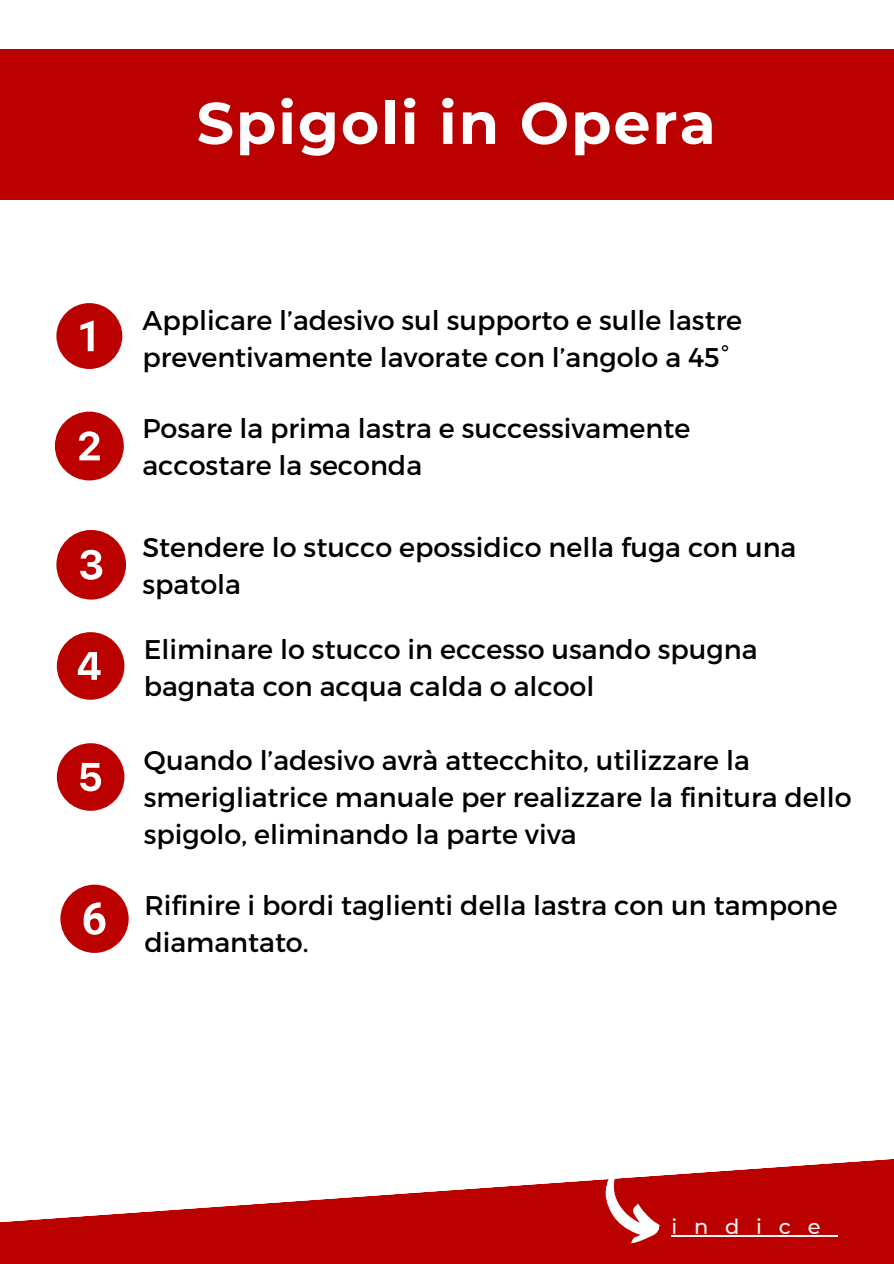
<style>
.page{position:relative;width:894px;height:1264px;background:#fff}
.page>*{position:absolute;margin:0;border:0;box-sizing:border-box;transform-origin:0 0}
.t1{font:700 58.5px "Montserrat";letter-spacing:.035em;color:#fff}
.t2{font:27px/37.2px "Montserrat";color:#000}
.t3{font:500 21px "Montserrat";letter-spacing:.8em;color:#f6f6f6}
</style>
<div class="page">
<div style="left:0;top:49px;width:893px;height:150px;background:#b00"></div>
<svg style="left:0;top:1159px;width:893px;height:104px;fill:#b00"></svg>
<svg style="left:595px;top:1159px;width:76px;height:89px"></svg>
<hr style="left:671px;top:1234px;width:166px;height:2px;background:#f6f6f6">
<svg style="left:56px;top:303px;width:66px;height:66px"></svg>
<svg style="left:55px;top:411px;width:68px;height:69px"></svg>
<svg style="left:56px;top:530px;width:70px;height:69px"></svg>
<svg style="left:57px;top:632px;width:67px;height:67px"></svg>
<svg style="left:57px;top:743px;width:67px;height:67px"></svg>
<svg style="left:60px;top:884px;width:69px;height:68px"></svg>
<h1 class="t1" style="left:196px;top:87px;width:520px">Spigoli in Opera</h1>
<p class="t2" style="left:142px;top:300px;width:601px">Applicare l’adesivo sul supporto e sulle lastre preventivamente lavorate con l’angolo a 45°</p>
<p class="t2" style="left:142px;top:408px;width:549px">Posare la prima lastra e successivamente accostare la seconda</p>
<p class="t2" style="left:142px;top:527px;width:655px">Stendere lo stucco epossidico nella fuga con una spatola</p>
<p class="t2" style="left:144px;top:629px;width:615px">Eliminare lo stucco in eccesso usando spugna bagnata con acqua calda o alcool</p>
<p class="t2" style="left:144px;top:740px;width:709px">Quando l’adesivo avrà attecchito, utilizzare la smerigliatrice manuale per realizzare la finitura dello spigolo, eliminando la parte viva</p>
<p class="t2" style="left:144px;top:885px;width:694px">Rifinire i bordi taglienti della lastra con un tampone diamantato.</p>
<p class="t3" style="left:671px;top:1213px;width:151px">indice</p>
</div>
